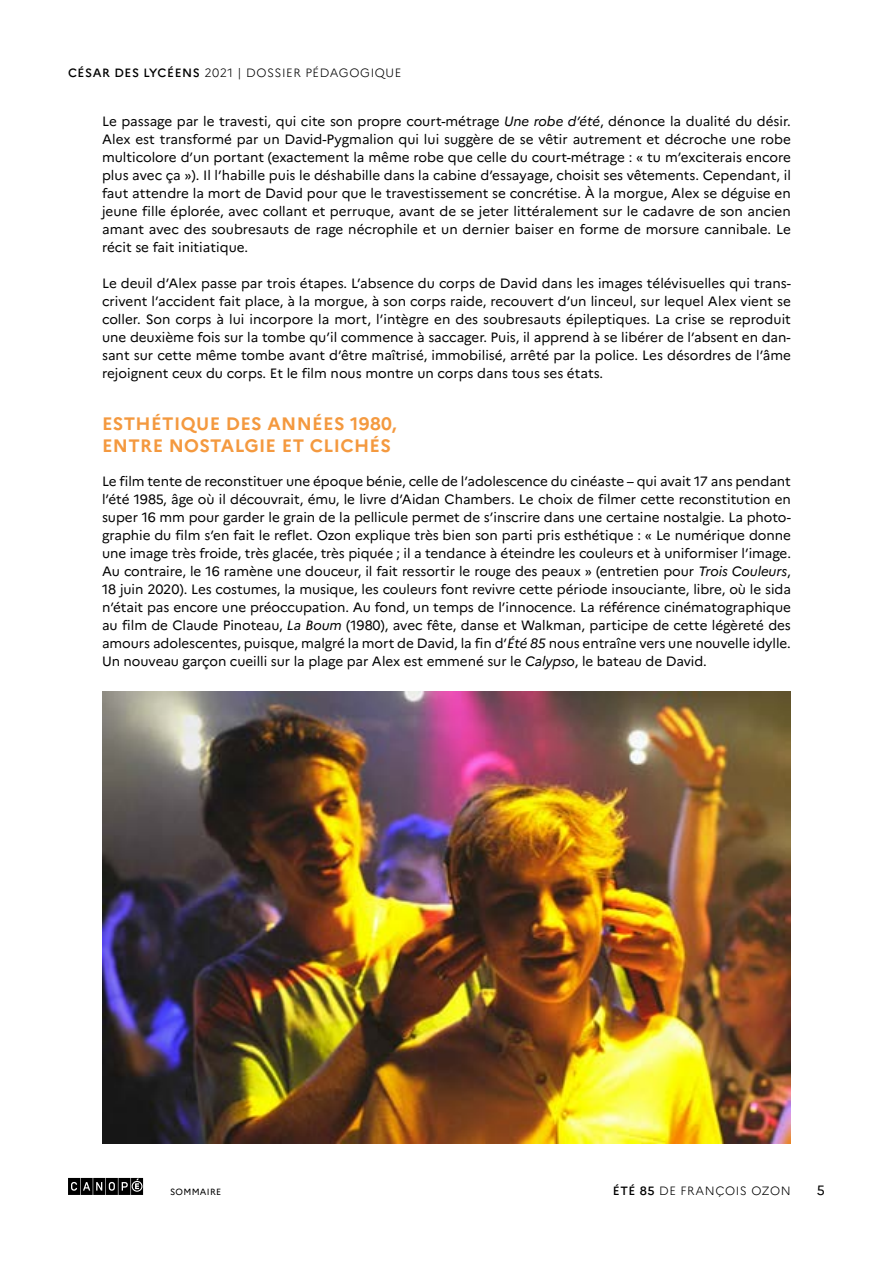
<style>
.page{position:relative;width:893px;height:1263px;background:#fff}
.page>*{position:absolute;margin:0;border:0;box-sizing:border-box;transform-origin:0 0}
.t1{font:700 18px/21.8px "Marianne";letter-spacing:.02em;color:#f4993f}
.t2{font:13.5px/18px "Marianne";color:#000;text-align:justify}
.t3{font:300 12px "Marianne";letter-spacing:.05em;color:#000}
.t4{font:9px "Marianne";letter-spacing:.03em;color:#000}
.s1{font-weight:500}
.s2{font-style:italic}
</style>
<div class="page">
<svg style="left:68px;top:1178px;width:75px;height:17px"></svg>
<img style="left:102px;top:692px;width:689px;height:451px">
<p class="t3" style="left:68px;top:65px;width:335px"><span class="s1">CÉSAR DES LYCÉENS</span> 2021 | DOSSIER PÉDAGOGIQUE</p>
<p class="t2" style="left:102px;top:112px;width:690px">Le passage par le travesti, qui cite son propre court-métrage <span class="s2">Une robe d’été</span>, dénonce la dualité du désir.<br>Alex est transformé par un David-Pygmalion qui lui suggère de se vêtir autrement et décroche une robe multicolore d’un portant (exactement la même robe que celle du court-métrage : « tu m’exciterais encore plus avec ça »). Il l’habille puis le déshabille dans la cabine d’essayage, choisit ses vêtements. Cependant, il faut attendre la mort de David pour que le travestissement se concrétise. À la morgue, Alex se déguise en jeune fille éplorée, avec collant et perruque, avant de se jeter littéralement sur le cadavre de son ancien amant avec des soubresauts de rage nécrophile et un dernier baiser en forme de morsure cannibale. Le récit se fait initiatique.</p>
<p class="t2" style="left:102px;top:274px;width:690px">Le deuil d’Alex passe par trois étapes. L’absence du corps de David dans les images télévisuelles qui trans&shy;crivent l’accident fait place, à la morgue, à son corps raide, recouvert d’un linceul, sur lequel Alex vient se coller. Son corps à lui incorpore la mort, l’intègre en des soubresauts épileptiques. La crise se reproduit une deuxième fois sur la tombe qu’il commence à saccager. Puis, il apprend à se libérer de l’absent en dan&shy;sant sur cette même tombe avant d’être maîtrisé, immobilisé, arrêté par la police. Les désordres de l’âme rejoignent ceux du corps. Et le film nous montre un corps dans tous ses états.</p>
<h1 class="t1" style="left:102px;top:412px;width:296px">ESTHÉTIQUE DES ANNÉES 1980,<br>ENTRE NOSTALGIE ET CLICHÉS</h1>
<p class="t2" style="left:102px;top:472px;width:690px">Le film tente de reconstituer une époque bénie, celle de l’adolescence du cinéaste – qui avait 17 ans pendant l’été 1985, âge où il découvrait, ému, le livre d’Aidan Chambers. Le choix de filmer cette reconstitution en super 16 mm pour garder le grain de la pellicule permet de s’inscrire dans une certaine nostalgie. La photo&shy;graphie du film s’en fait le reflet. Ozon explique très bien son parti pris esthétique : « Le numérique donne une image très froide, très glacée, très piquée ; il a tendance à éteindre les couleurs et à uniformiser l’image.<br>Au contraire, le 16 ramène une douceur, il fait ressortir le rouge des peaux » (entretien pour <span class="s2">Trois Couleurs</span>, 18 juin 2020). Les costumes, la musique, les couleurs font revivre cette période insouciante, libre, où le sida n’était pas encore une préoccupation. Au fond, un temps de l’innocence. La référence cinématographique au film de Claude Pinoteau, <span class="s2">La Boum</span> (1980), avec fête, danse et Walkman, participe de cette légèreté des amours adolescentes, puisque, malgré la mort de David, la fin d’<span class="s2">Été 85</span> nous entraîne vers une nouvelle idylle.<br>Un nouveau garçon cueilli sur la plage par Alex est emmené sur le <span class="s2">Calypso</span>, le bateau de David.</p>
<p class="t4" style="left:170px;top:1186px;width:52px">SOMMAIRE</p>
<p class="t3" style="left:613px;top:1183px;width:180px"><span class="s1">ÉTÉ 85</span> DE FRANÇOIS OZON</p>
<p class="t2" style="left:817px;top:1181px;width:10px">5</p>
</div>
